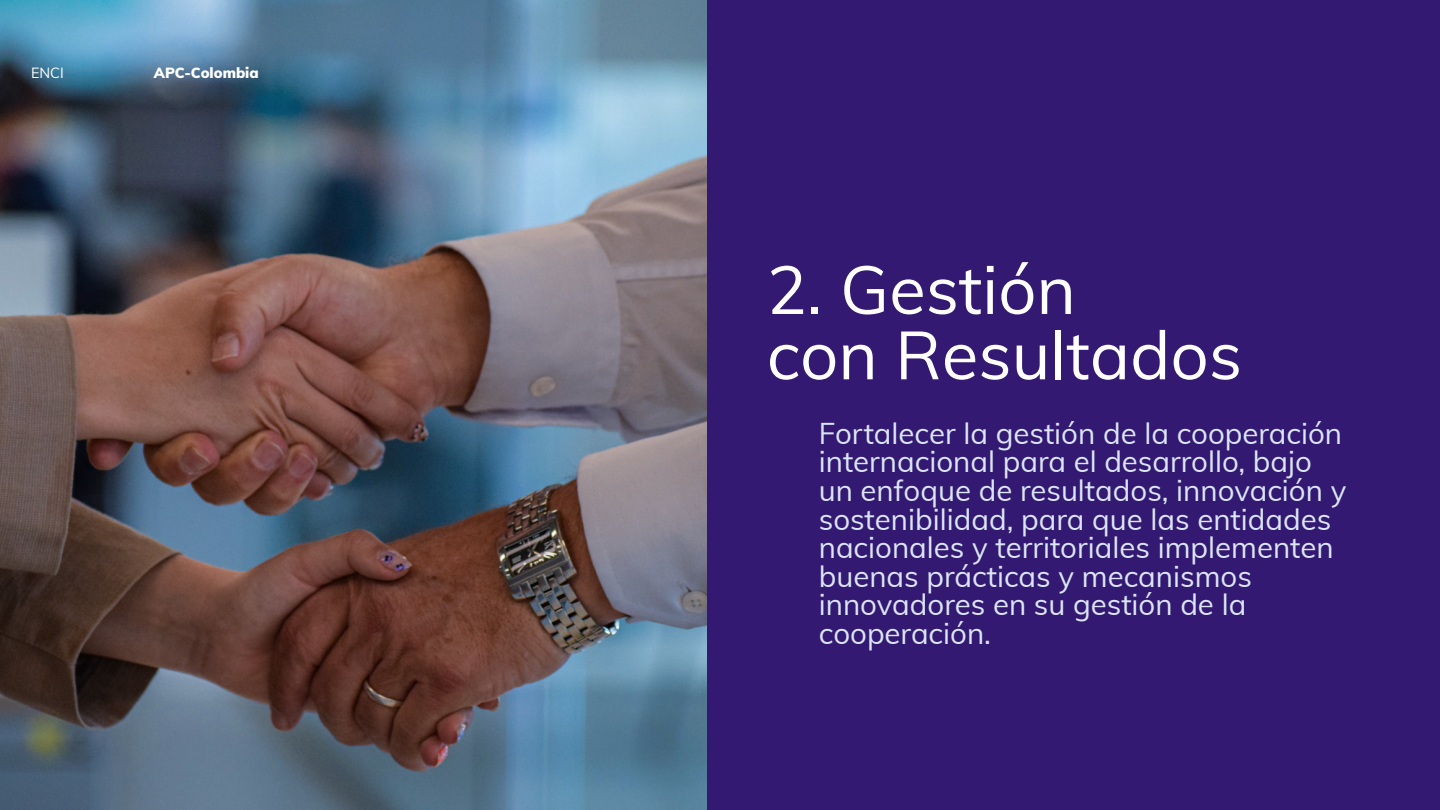
<style>
.page{position:relative;width:1440px;height:810px;background:#331972}
.page>*{position:absolute;margin:0;border:0;box-sizing:border-box;transform-origin:0 0}
.t1{font:67.12px/65.3px "Muli";color:#fff}
.t2{font:29.4px/28.7px "Muli";color:#dbe5f7}
.t3{font:900 14.4px "Muli";color:#fff}
.t4{font:14.4px "Muli";color:#fff}
</style>
<div class="page">
<img style="left:0;top:0;width:707px;height:810px">
<p class="t4" style="left:31px;top:62px;width:34px">ENCI</p>
<p class="t3" style="left:154px;top:62px;width:106px">APC-Colombia</p>
<h1 class="t1" style="left:767px;top:254px;width:477px">2. Gestión<br>con Resultados</h1>
<p class="t2" style="left:819px;top:417px;width:529px">Fortalecer la gestión de la cooperación internacional para el desarrollo, bajo un enfoque de resultados, innovación y sostenibilidad, para que las entidades nacionales y territoriales implementen buenas prácticas y mecanismos innovadores en su gestión de la cooperación.</p>
</div>
